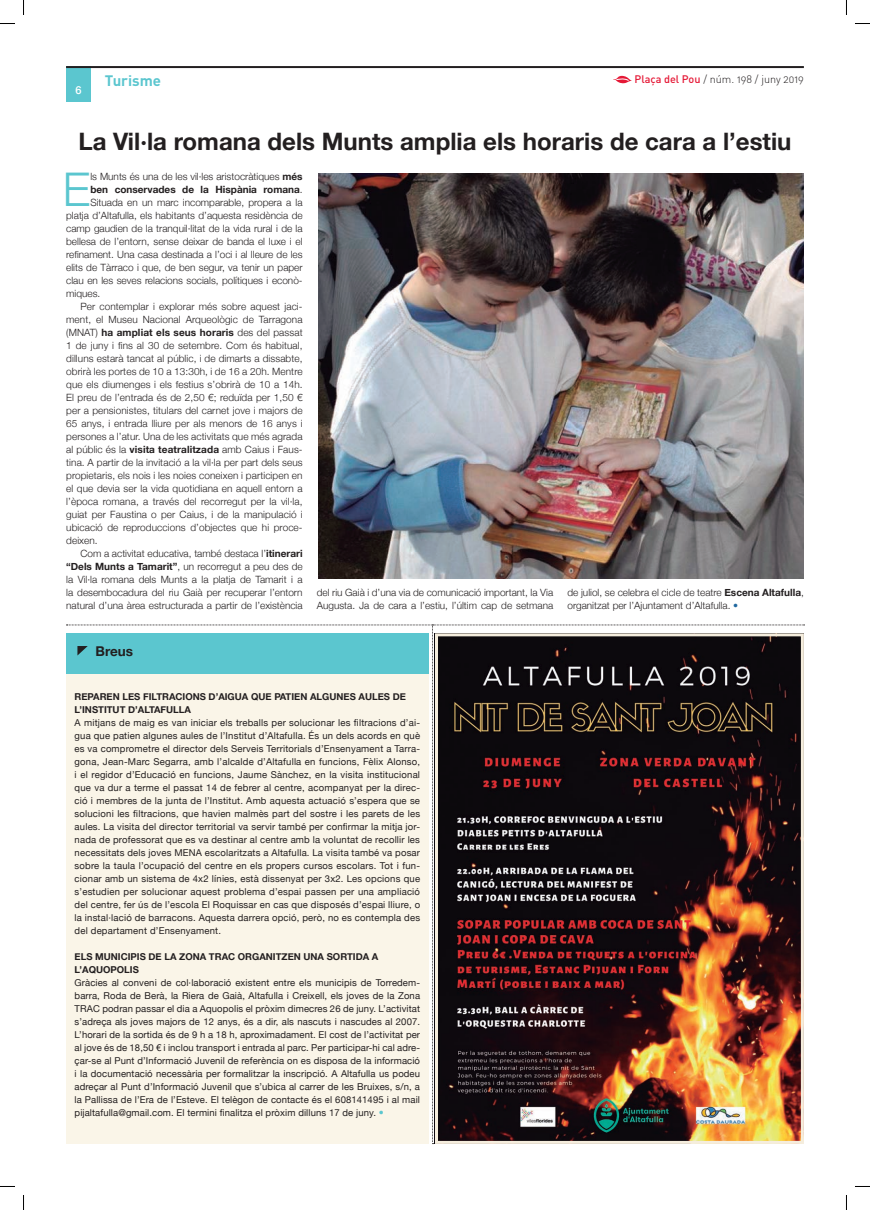
<style>
.page{position:relative;width:870px;height:1210px;background:#fff}
.page>*{position:absolute;margin:0;border:0;box-sizing:border-box;transform-origin:0 0}
.t1{font:300 46.4px "Helvetica Neue";color:#5bc6cf}
.t2{font:700 24px "Helvetica Neue";color:#231f20}
.t3{font:700 15px "DIN";color:#5bc6cf}
.t4{font:700 13.5px "Helvetica Neue";color:#231f20}
.t5{font:500 11px "Helvetica Neue";color:#fff}
.t6{font:10.8px "DIN Light Alternate";color:#231f20}
.t7{font:300 10px/13px "Helvetica Neue";color:#231f20}
.t8{font:700 10px "Helvetica Neue";color:#231f20}
.t9{font:9.5px/13px "Helvetica Neue";letter-spacing:.01em;color:#231f20;text-align:justify}
.t10{font:700 9.5px/13px "Helvetica Neue";color:#231f20}
.s1{font-family:"DIN";font-weight:500;color:#e51836}
.s2{font-weight:700}
.s3{font-weight:300}
.s4{color:#20689f}
.s5{font-weight:300;font-size:10px;color:#5bc6cf}
</style>
<div class="page">
<svg style="left:613px;top:75px;width:18px;height:8px"></svg>
<div style="left:66px;top:66px;width:25px;height:36px;background:#5bc6cf"></div>
<hr style="left:66px;top:66px;width:737px;height:2px;background:#231f20">
<img style="left:319px;top:174px;width:484px;height:404px">
<svg style="left:66px;top:624px;width:738px;height:519px"></svg>
<svg style="left:0;top:23px;width:15px;height:1px"></svg>
<svg style="left:855px;top:23px;width:14px;height:1px"></svg>
<svg style="left:0;top:1186px;width:15px;height:1px"></svg>
<svg style="left:855px;top:1186px;width:14px;height:1px"></svg>
<svg style="left:23px;top:0;width:1px;height:15px"></svg>
<svg style="left:23px;top:1195px;width:1px;height:14px"></svg>
<h3 class="t3" style="left:105px;top:71px;width:58px">Turisme</h3>
<p class="t6" style="left:634px;top:73px;width:171px"><span class="s1">Plaça del Pou</span> / núm. 198 / juny 2019</p>
<p class="t5" style="left:75px;top:81px;width:8px">6</p>
<h2 class="t2" style="left:78px;top:122px;width:714px">La Vil·la romana dels Munts amplia els horaris de cara a l’estiu</h2>
<h1 class="t1" style="left:63px;top:152px;width:29px">E</h1>
<p class="t7" style="left:90px;top:169px;width:214px">ls Munts és una de les vil·les aristocràtiques <span class="s2">més</span></p>
<p class="t8" style="left:90px;top:181px;width:214px">ben conservades de la Hispània romana<span class="s3">.</span></p>
<p class="t7" style="left:90px;top:195px;width:214px">Situada en un marc incomparable, propera a la</p>
<p class="t7" style="left:66px;top:208px;width:238px">platja d’Altafulla, els habitants d’aquesta residència de</p>
<p class="t7" style="left:66px;top:221px;width:238px">camp gaudien de la tranquil·litat de la vida rural i de la</p>
<p class="t7" style="left:66px;top:234px;width:238px">bellesa de l’entorn, sense deixar de banda el luxe i el</p>
<p class="t7" style="left:66px;top:247px;width:238px">refinament. Una casa destinada a l’oci i al lleure de les</p>
<p class="t7" style="left:66px;top:260px;width:238px">elits de Tàrraco i que, de ben segur, va tenir un paper</p>
<p class="t7" style="left:66px;top:273px;width:238px">clau en les seves relacions socials, polítiques i econò-</p>
<p class="t7" style="left:66px;top:286px;width:36px">miques.</p>
<p class="t7" style="left:80px;top:299px;width:224px">Per contemplar i explorar més sobre aquest jaci-</p>
<p class="t7" style="left:66px;top:312px;width:238px">ment, el Museu Nacional Arqueològic de Tarragona</p>
<p class="t8" style="left:66px;top:324px;width:238px"><span class="s3">(MNAT)</span> ha ampliat els seus horaris <span class="s3">des del passat</span></p>
<p class="t7" style="left:66px;top:338px;width:238px">1 de juny i fins al 30 de setembre. Com és habitual,</p>
<p class="t7" style="left:66px;top:351px;width:238px">dilluns estarà tancat al públic, i de dimarts a dissabte,</p>
<p class="t7" style="left:66px;top:364px;width:238px">obrirà les portes de 10 a 13:30h, i de 16 a 20h. Mentre</p>
<p class="t7" style="left:66px;top:377px;width:238px">que els diumenges i els festius s’obrirà de 10 a 14h.</p>
<p class="t7" style="left:66px;top:390px;width:238px">El preu de l’entrada és de 2,50 €; reduïda per 1,50 €</p>
<p class="t7" style="left:66px;top:403px;width:238px">per a pensionistes, titulars del carnet jove i majors de</p>
<p class="t7" style="left:66px;top:416px;width:238px">65 anys, i entrada lliure per als menors de 16 anys i</p>
<p class="t7" style="left:66px;top:429px;width:238px">persones a l’atur. Una de les activitats que més agrada</p>
<p class="t7" style="left:66px;top:442px;width:238px">al públic és la <span class="s2">visita teatralitzada</span> amb Caius i Faus-</p>
<p class="t7" style="left:66px;top:455px;width:238px">tina. A partir de la invitació a la vil·la per part dels seus</p>
<p class="t7" style="left:66px;top:468px;width:238px">propietaris, els nois i les noies coneixen i participen en</p>
<p class="t7" style="left:66px;top:481px;width:238px">el que devia ser la vida quotidiana en aquell entorn a</p>
<p class="t7" style="left:66px;top:494px;width:238px">l’època romana, a través del recorregut per la vil·la,</p>
<p class="t7" style="left:66px;top:507px;width:238px">guiat per Faustina o per Caius, i de la manipulació i</p>
<p class="t7" style="left:66px;top:520px;width:238px">ubicació de reproduccions d’objectes que hi proce-</p>
<p class="t7" style="left:66px;top:533px;width:33px">deixen.</p>
<p class="t7" style="left:80px;top:546px;width:224px">Com a activitat educativa, també destaca l’<span class="s2">itinerari</span></p>
<p class="t7" style="left:66px;top:559px;width:238px"><span class="s2">“Dels Munts a Tamarit”</span>, un recorregut a peu des de</p>
<p class="t7" style="left:66px;top:572px;width:238px">la Vil·la romana dels Munts a la platja de Tamarit i a</p>
<p class="t7" style="left:66px;top:585px;width:238px">la desembocadura del riu Gaià per recuperar l’entorn</p>
<p class="t7" style="left:66px;top:598px;width:238px">natural d’una àrea estructurada a partir de l’existència</p>
<p class="t7" style="left:316px;top:585px;width:238px">del riu Gaià i d’una via de comunicació important, la Via<br>Augusta. Ja de cara a l’estiu, l’últim cap de setmana</p>
<p class="t7" style="left:567px;top:585px;width:238px">de juliol, se celebra el cicle de teatre <span class="s2">Escena Altafulla</span>, organitzat per l’Ajuntament d’Altafulla. <span class="s4">•</span></p>
<h3 class="t4" style="left:95px;top:640px;width:39px">Breus</h3>
<p class="t10" style="left:75px;top:690px;width:332px;text-indent:32px">en les filtracions d’aigua que patien algunes aules de l’Institut d’Altafulla</p>
<p class="t9" style="left:75px;top:716px;width:347px">A mitjans de maig es van iniciar els treballs per solucionar les filtracions d’ai&shy;gua que patien algunes aules de l’Institut d’Altafulla. És un dels acords en què es va comprometre el director dels Serveis Territorials d’Ensenyament a Tarra&shy;gona, Jean-Marc Segarra, amb l’alcalde d’Altafulla en funcions, Fèlix Alonso, i el regidor d’Educació en funcions, Jaume Sànchez, en la visita institucional que va dur a terme el passat 14 de febrer al centre, acompanyat per la direc&shy;ció i membres de la junta de l’Institut. Amb aquesta actuació s’espera que se solucioni les filtracions, que havien malmès part del sostre i les parets de les aules. La visita del director territorial va servir també per confirmar la mitja jor&shy;nada de professorat que es va destinar al centre amb la voluntat de recollir les necessitats dels joves MENA escolaritzats a Altafulla. La visita també va posar sobre la taula l’ocupació del centre en els propers cursos escolars. Tot i fun&shy;cionar amb un sistema de 4x2 línies, està dissenyat per 3x2. Les opcions que s’estudien per solucionar aquest problema d’espai passen per una ampliació del centre, fer ús de l’escola El Roquissar en cas que disposés d’espai lliure, o la instal·lació de barracons. Aquesta darrera opció, però, no es contempla des del departament d’Ensenyament.</p>
<p class="t10" style="left:75px;top:950px;width:179px">Els municipis de la zona TRAC orga</p>
<p class="t10" style="left:266px;top:950px;width:113px">nitzen una sortida a</p>
<p class="t10" style="left:75px;top:963px;width:66px">l’Aquopolis</p>
<p class="t9" style="left:75px;top:976px;width:347px">Gràcies al conveni de col·laboració existent entre els municipis de Torredem&shy;barra, Roda de Berà, la Riera de Gaià, Altafulla i Creixell, els joves de la Zona TRAC podran passar el dia a Aquopolis el pròxim dimecres 26 de juny. L’activitat s’adreça als joves majors de 12 anys, és a dir, als nascuts i nascudes al 2007.<br>L’horari de la sortida és de 9 h a 18 h, aproximadament. El cost de l’activitat per al jove és de 18,50 € i inclou transport i entrada al parc. Per participar-hi cal adre&shy;çar-se al Punt d’Informació Juvenil de referència on es disposa de la informació i la documentació necessària per formalitzar la inscripció. A Altafulla us podeu adreçar al Punt d’Informació Juvenil que s’ubica al carrer de les Bruixes, s/n, a la Pallissa de l’Era de l’Esteve. El telègon de contacte és el 608141495 i al mail pijaltafulla@gmail.com. El termini finalitza el pròxim dilluns 17 de juny. <span class="s5">•</span></p>
<p class="t10" style="left:75px;top:690px;width:21px">Repar</p>
</div>
